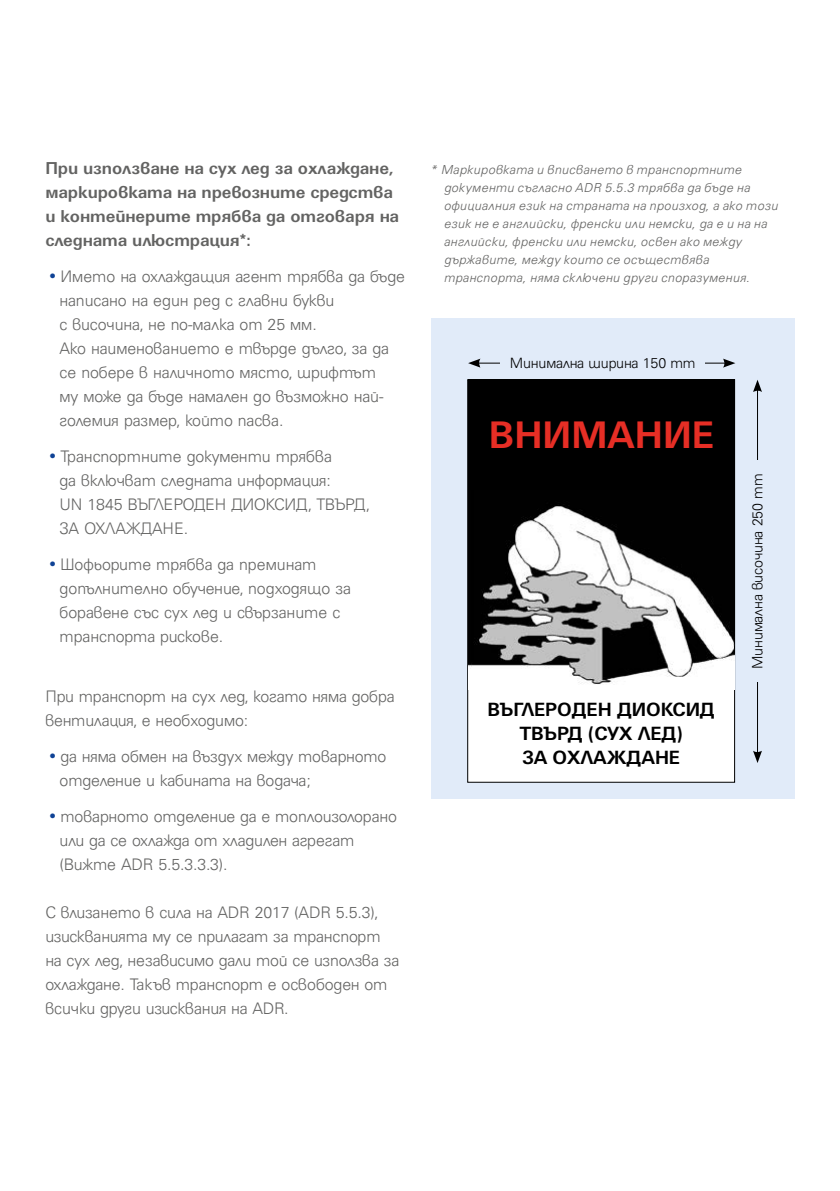
<style>
.page{position:relative;width:840px;height:1191px;background:#fff}
.page>*{position:absolute;margin:0;border:0;box-sizing:border-box;transform-origin:0 0}
.t1{font:700 40px "Universum Bg";color:#e62e25}
.t2{font:700 20px/24px "Universum Bg";letter-spacing:-.005em;color:#000;text-align:center}
.t3{font:300 18px/24px "Universum Bg";letter-spacing:-.005em;color:#636362}
.t4{font:700 18px/24px "Universum Bg";letter-spacing:-.005em;color:#636362}
.t5{font:300 16px "Universum Bg";letter-spacing:-.005em;color:#000}
.t6{font:italic 300 14px/18px "Universum Bg";letter-spacing:.03em;color:#636362}
.s1{font-weight:700;color:#0f4295}
</style>
<div class="page">
<div style="left:431px;top:318px;width:363px;height:480px;background:#e1ebf9"></div>
<div style="left:467px;top:380px;width:267px;height:402px;background:#fff"></div>
<img style="left:468px;top:489px;width:265px;height:195px">
<hr style="left:477px;top:363px;width:248px;height:1px;background:#000">
<svg style="left:468px;top:358px;width:12px;height:9px"></svg>
<svg style="left:722px;top:358px;width:13px;height:9px"></svg>
<div style="left:500px;top:352px;width:204px;height:21px;background:#e1ebf9"></div>
<div style="left:468px;top:379px;width:266px;height:110px;background:#000"></div>
<hr style="left:756px;top:389px;width:1px;height:365px;background:#000">
<svg style="left:753px;top:750px;width:8px;height:13px"></svg>
<svg style="left:753px;top:380px;width:8px;height:12px"></svg>
<div style="left:746px;top:461px;width:21px;height:221px;background:#e1ebf9"></div>
<p class="t4" style="left:45px;top:156px;width:355px">При използване на сух лед за охлаждане, маркировката на превозните средства и контейнерите трябва да отговаря на следната илюстрация*:</p>
<p class="t3" style="left:60px;top:265px;width:347px;text-indent:-12px"><span class="s1">•</span> Името на охлаждащия агент трябва да бъде написано на един ред с главни букви<br>с височина, не по-малка от 25 мм.<br>Ако наименованието е твърде дълго, за да се побере в наличното място, шрифтът<br>му може да бъде намален до възможно най&shy;големия размер, който пасва.</p>
<p class="t3" style="left:60px;top:445px;width:311px;text-indent:-12px"><span class="s1">•</span> Транспортните документи трябва<br>да включват следната информация:<br>UN 1845 ВЪГЛЕРОДЕН ДИОКСИД, ТВЪРД,<br>ЗА ОХЛАЖДАНЕ.</p>
<p class="t3" style="left:60px;top:553px;width:292px;text-indent:-12px"><span class="s1">•</span> Шофьорите трябва да преминат допълнително обучение, подходящо за боравене със сух лед и свързаните с транспорта рискове.</p>
<p class="t3" style="left:45px;top:685px;width:350px">При транспорт на сух лед, когато няма добра вентилация, е необходимо:</p>
<p class="t3" style="left:60px;top:745px;width:328px;text-indent:-12px"><span class="s1">•</span> да няма обмен на въздух между товарното отделение и кабината на водача;</p>
<p class="t3" style="left:60px;top:805px;width:338px;text-indent:-12px"><span class="s1">•</span> товарното отделение да е топлоизолорано или да се охлажда от хладилен агрегат (Вижте ADR 5.5.3.3.3).</p>
<p class="t3" style="left:45px;top:901px;width:355px">С влизането в сила на ADR 2017 (ADR 5.5.3), изискванията му се прилагат за транспорт на сух лед, независимо дали той се използва за охлаждане. Такъв транспорт е освободен от всички други изисквания на ADR.</p>
<p class="t6" style="left:444px;top:161px;width:335px;text-indent:-13px">* Маркировката и вписването в транспортните документи съгласно ADR 5.5.3 трябва да бъде на официалния език на страната на произход, а ако този език не е английски, френски или немски, да е и на на английски, френски или немски, освен ако между държавите, между които се осъществява транспорта, няма сключени други споразумения.</p>
<p class="t5" style="left:509px;top:355px;width:187px">Минимална ширина 150 mm</p>
<h1 class="t1" style="left:488px;top:413px;width:227px">ВНИМАНИЕ</h1>
<p class="t2" style="left:487px;top:698px;width:229px">ВЪГЛЕРОДЕН ДИОКСИД<br>ТВЪРД (СУХ ЛЕД)<br>ЗА ОХЛАЖДАНЕ</p>
<p class="t5" style="left:748px;top:669px;width:197px;rotate:-90deg">Минимална височина 250 mm</p>
</div>
